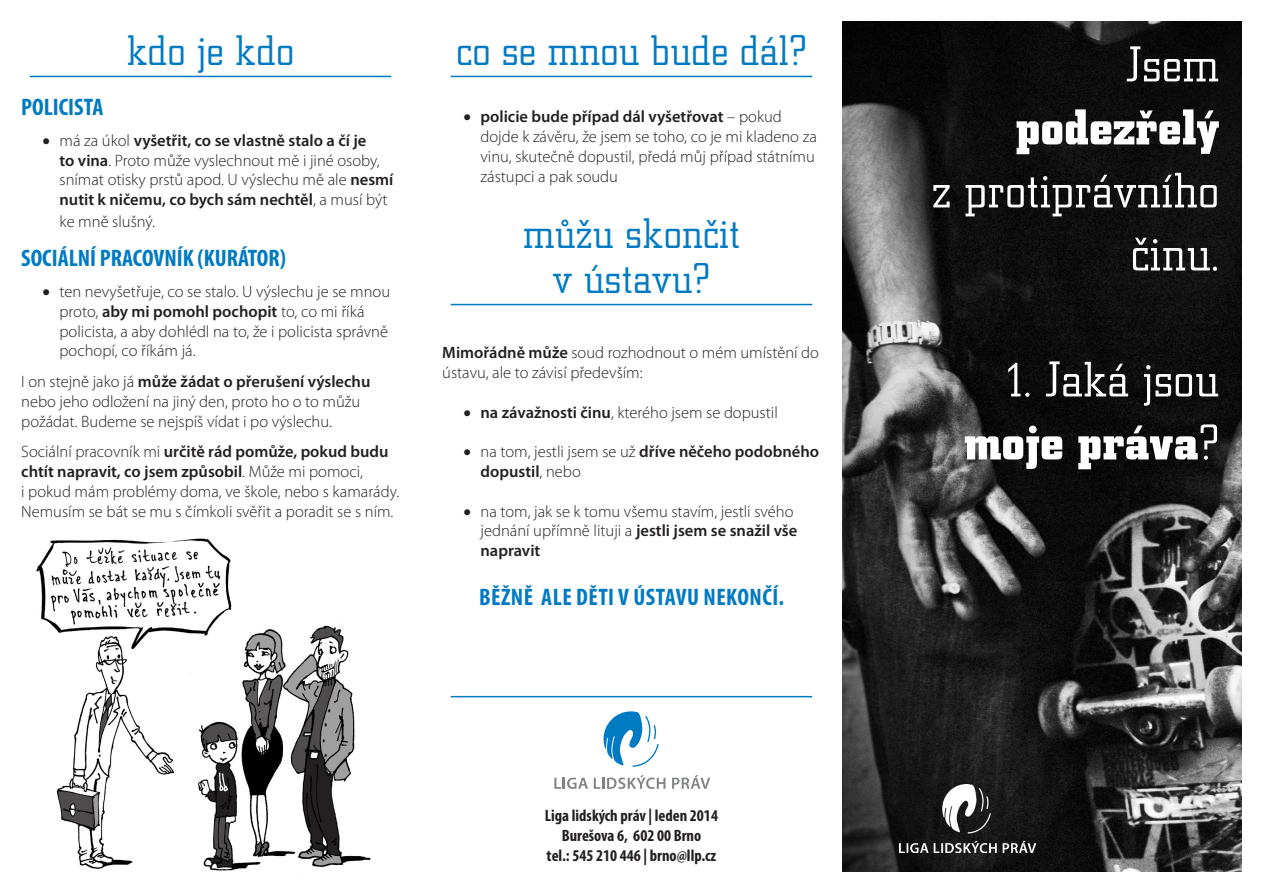
<style>
.page{position:relative;width:1263px;height:893px;background:#fff}
.page>*{position:absolute;margin:0;border:0;box-sizing:border-box;transform-origin:0 0}
.t1{font:300 52.5px/63px "City DOT";color:#fff;text-align:right}
.t2{font:700 52.5px "City DOT";color:#fff}
.t3{font:300 45px "City DOT";color:#007ac2}
.t4{font:700 condensed 24px "Myriad Pro";color:#007ac2}
.t5{font:700 condensed 24px "Myriad Pro";letter-spacing:.02em;color:#007ac2}
.odrážky{font:300 16.5px/19.8px "Myriad Pro";color:#231f20}
.t6{font:700 condensed 16.5px "Myriad Pro";color:#231f20}
.odrážky-2{font:600 16.5px/19.8px "Myriad Pro";color:#231f20}
.s1{font-weight:600}
.s2{font-weight:300}
.s3{font-weight:700}
</style>
<div class="page">
<img style="left:842px;top:21px;width:400px;height:851px">
<img style="left:36px;top:538px;width:335px;height:338px">
<hr style="left:30px;top:76px;width:361px;height:1px;background:#007ac2">
<hr style="left:451px;top:76px;width:361px;height:1px;background:#007ac2">
<hr style="left:451px;top:304px;width:361px;height:1px;background:#007ac2">
<hr style="left:451px;top:696px;width:361px;height:1px;background:#007ac2">
<svg style="left:554px;top:778px;width:34px;height:11px"></svg>
<svg style="left:594px;top:775px;width:71px;height:14px"></svg>
<svg style="left:672px;top:775px;width:38px;height:14px"></svg>
<svg style="left:603px;top:711px;width:56px;height:56px"></svg>
<img style="left:899px;top:784px;width:136px;height:68px">
<p class="t3" style="left:127px;top:27px;width:169px">kdo je kdo</p>
<p class="t4" style="left:21px;top:92px;width:84px">POLICISTA</p>
<p class="odrážky" style="left:60px;top:130px;width:335px;text-indent:-17px">• má za úkol <span class="s1">vyšetřit, co se vlastně stalo a čí je<br>to vina</span>. Proto může vyslechnout mě i jiné osoby, snímat otisky prstů apod. U výslechu mě ale <span class="s1">nesmí nutit k ničemu, co bych sám nechtěl</span>, a musí být</p>
<p class="odrážky" style="left:60px;top:211px;width:97px">ke mně slušný.</p>
<p class="t4" style="left:21px;top:243px;width:266px">SOCIÁLNÍ PRACOVNÍK (KURÁTOR)</p>
<p class="odrážky" style="left:60px;top:281px;width:332px;text-indent:-17px">• ten nevyšetřuje, co se stalo. U výslechu je se mnou proto, <span class="s1">aby mi pomohl pochopit</span> to, co mi říká policista, a aby dohlédl na to, že i policista správně pochopí, co říkám já.</p>
<p class="odrážky" style="left:21px;top:371px;width:351px">I on stejně jako já <span class="s1">může žádat o přerušení výslechu </span>nebo jeho odložení na jiný den, proto ho o to můžu požádat. Budeme se nejspíš vídat i po výslechu.</p>
<p class="odrážky" style="left:21px;top:442px;width:379px">Sociální pracovník mi <span class="s1">určitě rád pomůže, pokud budu chtít napravit, co jsem způsobil</span>. Může mi pomoci,<br>i pokud mám problémy doma, ve škole, nebo s kamarády.<br>Nemusím se bát se mu s čímkoli svěřit a poradit se s ním.</p>
<p class="t3" style="left:456px;top:27px;width:352px">co se mnou bude dál?</p>
<p class="odrážky" style="left:480px;top:107px;width:338px;text-indent:-17px">• <span class="s1">policie bude případ dál vyšetřovat</span> – pokud dojde k závěru, že jsem se toho, co je mi kladeno za vinu, skutečně dopustil, předá můj případ státnímu zástupci a pak soudu</p>
<p class="t3" style="left:523px;top:210px;width:219px">můžu skončit</p>
<p class="t3" style="left:553px;top:255px;width:159px">v ústavu?</p>
<p class="odrážky" style="left:442px;top:343px;width:378px"><span class="s1">Mimořádně může</span> soud rozhodnout o mém umístění do ústavu, ale to závisí především:</p>
<p class="odrážky" style="left:463px;top:402px;width:316px">• <span class="s1">na závažnosti činu</span>, kterého jsem se dopustil</p>
<p class="odrážky-2" style="left:480px;top:441px;width:340px;text-indent:-17px">• <span class="s2">na tom, jestli jsem se už</span> dříve něčeho podobného dopustil<span class="s2">, nebo</span></p>
<p class="odrážky" style="left:480px;top:501px;width:318px;text-indent:-17px">• na tom, jak se k tomu všemu stavím, jestli svého jednání upřímně lituji a <span class="s1">jestli jsem se snažil vše napravit</span></p>
<p class="t5" style="left:479px;top:582px;width:306px">BĚŽNĚ ALE DĚTI V ÚSTAVU NEKONČÍ.</p>
<p class="t6" style="left:545px;top:805px;width:175px">Liga lidských práv | leden 2014</p>
<p class="t6" style="left:562px;top:825px;width:141px">Burešova 6, 602 00 Brno</p>
<p class="t6" style="left:547px;top:845px;width:171px">tel.: 545 210 446 | brno@llp.cz</p>
<p class="t1" style="left:1125px;top:34px;width:95px">Jsem</p>
<p class="t1" style="left:932px;top:97px;width:289px"><span class="s3">podezřelý<br></span>z protiprávního činu.</p>
<p class="t1" style="left:1007px;top:349px;width:214px">1. Jaká jsou</p>
<p class="t2" style="left:964px;top:413px;width:257px">moje práva<span class="s2">?</span></p>
</div>
